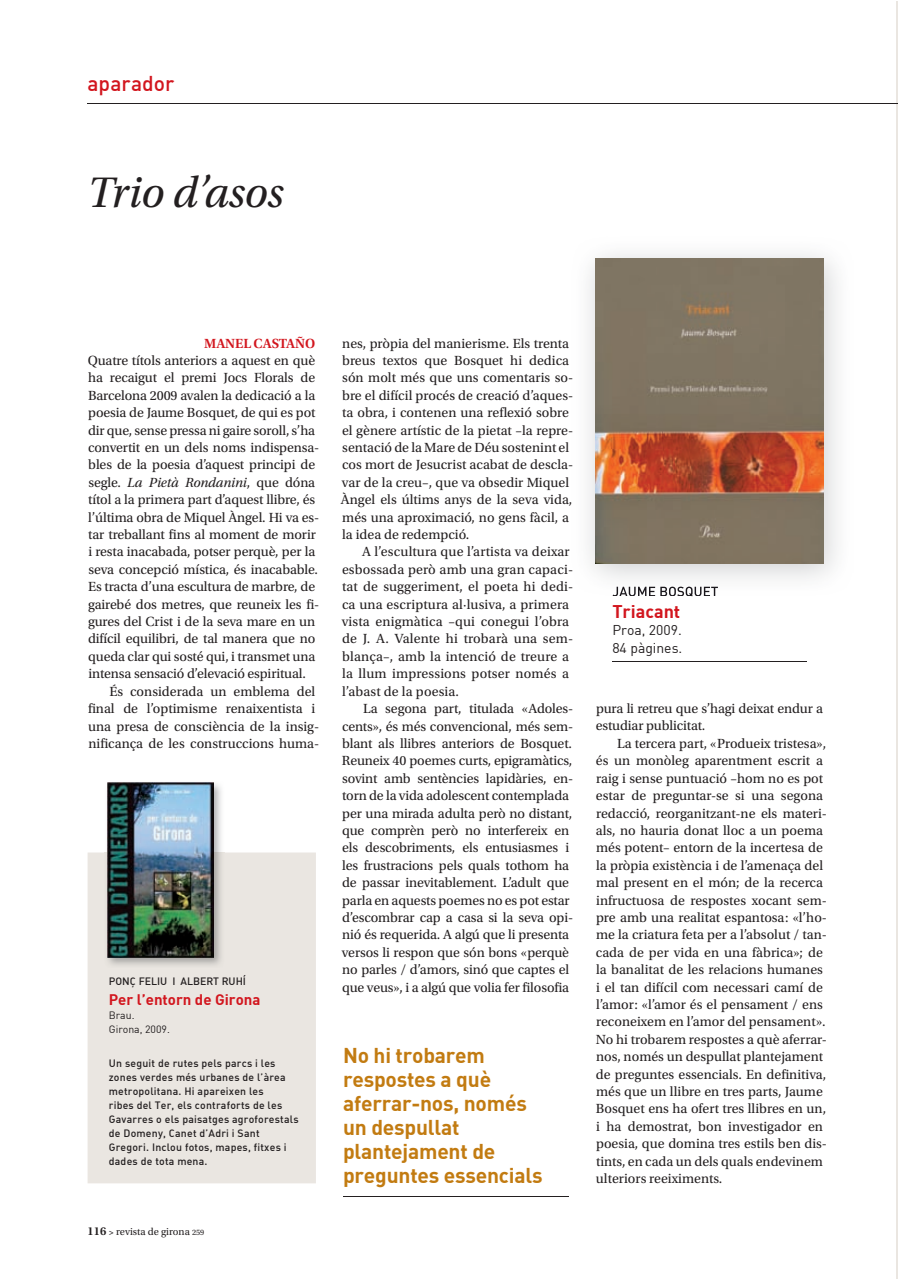
<style>
.page{position:relative;width:898px;height:1279px;background:#fff}
.page>*{position:absolute;margin:0;border:0;box-sizing:border-box;transform-origin:0 0}
.t1{font:italic 45px "Utopia Std";letter-spacing:-.01em;color:#231f20}
.t2{font:21px/24px "DIN Bold";letter-spacing:-.01em;color:#c27b11}
.t3{font:21px "DIN Medium Alternate";color:#d2161e}
.t4{font:18px "DIN Bold";color:#d2161e}
.t5{font:15px "DIN Bold";color:#d2161e}
.t6{font:13.95px/17.4px "Utopia Std";letter-spacing:-.005em;color:#231f20}
.t7{font:italic 13.95px "Utopia Std";letter-spacing:-.01em;color:#231f20}
.t8{font:13.95px/17.4px "DIN";color:#231f20}
.t9{font:600 13.95px "Utopia Std";letter-spacing:-.01em;color:#d2161e}
.t10{font:10.5px/14px "DIN Medium Alternate";letter-spacing:.02em;color:#231f20}
.t11{font:10.5px "Utopia Std";color:#231f20}
.t12{font:10.5px "DIN Medium Alternate";color:#231f20}
.t13{font:10.5px/14px "DIN";color:#231f20}
.s1{font-style:normal}
.s2{font-weight:600;font-size:12px}
.s3{font-weight:600;font-size:9px}
.s4{font-size:8.25px}
</style>
<div class="page">
<hr style="left:612px;top:661px;width:194px;height:1px;background:#231f20">
<img style="left:588px;top:254px;width:249px;height:335px">
<img style="left:612px;top:586px;width:105px;height:9px">
<img style="left:595px;top:259px;width:228px;height:304px">
<hr style="left:343px;top:1195px;width:225px;height:1px;background:#231f20">
<div style="left:88px;top:852px;width:228px;height:330px;background:#eae6e1"></div>
<img style="left:104px;top:782px;width:120px;height:185px">
<img style="left:108px;top:782px;width:105px;height:174px">
<hr style="left:895px;top:1px;width:2px;height:1277px;background:#eae6e1">
<hr style="left:88px;top:103px;width:809px;height:1px;background:#231f20">
<h2 class="t3" style="left:88px;top:70px;width:88px">aparador</h2>
<h1 class="t1" style="left:88px;top:168px;width:197px">Trio d’asos</h1>
<p class="t9" style="left:204px;top:335px;width:112px">MANEL CASTAÑO</p>
<p class="t6" style="left:88px;top:352px;width:229px">Quatre títols anteriors a aquest en què</p>
<p class="t6" style="left:88px;top:369px;width:228px">ha recaigut el premi Jocs Florals de</p>
<p class="t6" style="left:88px;top:386px;width:229px">Barcelona 2009 avalen la dedicació a la</p>
<p class="t6" style="left:88px;top:404px;width:228px">poesia de Jaume Bosquet, de qui es pot</p>
<p class="t6" style="left:88px;top:421px;width:228px">dir que, sense pressa ni gaire soroll, s’ha</p>
<p class="t6" style="left:88px;top:439px;width:233px">convertit en un dels noms indispensa-</p>
<p class="t6" style="left:88px;top:456px;width:228px">bles de la poesia d’aquest principi de</p>
<p class="t7" style="left:88px;top:474px;width:228px"><span class="s1">segle.</span> La Pietà Rondanini<span class="s1">, que dóna</span></p>
<p class="t6" style="left:88px;top:491px;width:228px">títol a la primera part d’aquest llibre, és</p>
<p class="t6" style="left:88px;top:508px;width:232px">l’última obra de Miquel Àngel. Hi va es-</p>
<p class="t6" style="left:88px;top:526px;width:229px">tar treballant fins al moment de morir</p>
<p class="t6" style="left:88px;top:543px;width:228px">i resta inacabada, potser perquè, per la</p>
<p class="t6" style="left:88px;top:560px;width:231px">seva concepció mística, és inacabable.</p>
<p class="t6" style="left:88px;top:578px;width:228px">Es tracta d’una escultura de marbre, de</p>
<p class="t6" style="left:88px;top:595px;width:233px">gairebé dos metres, que reuneix les fi-</p>
<p class="t6" style="left:88px;top:613px;width:229px">gures del Crist i de la seva mare en un</p>
<p class="t6" style="left:88px;top:630px;width:228px">difícil equilibri, de tal manera que no</p>
<p class="t6" style="left:88px;top:647px;width:229px">queda clar qui sosté qui, i transmet una</p>
<p class="t6" style="left:88px;top:665px;width:219px">intensa sensació d’elevació espiritual.</p>
<p class="t6" style="left:109px;top:682px;width:207px">És considerada un emblema del</p>
<p class="t6" style="left:88px;top:700px;width:229px">final de l’optimisme renaixentista i</p>
<p class="t6" style="left:88px;top:717px;width:232px">una presa de consciència de la insig-</p>
<p class="t6" style="left:88px;top:734px;width:232px">nificança de les construccions huma-</p>
<p class="t12" style="left:109px;top:974px;width:139px">PONÇ FELIU I ALBERT RUHÍ</p>
<p class="t5" style="left:109px;top:989px;width:153px">Per l’entorn de Girona</p>
<p class="t13" style="left:109px;top:1007px;width:63px">Brau.<br>Girona, 2009.</p>
<p class="t10" style="left:109px;top:1055px;width:191px">Un seguit de rutes pels parcs i les zones verdes més urbanes de l’àrea metropolitana. Hi apareixen les<br>ribes del Ter, els contraforts de les Gavarres o els paisatges agroforestals de Domeny, Canet d’Adri i Sant Gregori. Inclou fotos, mapes, fitxes i dades de tota mena.</p>
<p class="t11" style="left:88px;top:1225px;width:118px"><span class="s2">116</span> <span class="s3">&gt;</span> revista de girona <span class="s4">259</span></p>
<p class="t6" style="left:341px;top:334px;width:234px">nes, pròpia del manierisme. Els trenta breus textos que Bosquet hi dedica són molt més que uns comentaris so&shy;bre el difícil procés de creació d’aques&shy;ta obra, i contenen una reflexió sobre el gènere artístic de la pietat –la repre&shy;sentació de la Mare de Déu sostenint el cos mort de Jesucrist acabat de descla&shy;var de la creu–, que va obsedir Miquel Àngel els últims anys de la seva vida, més una aproximació, no gens fàcil, a la idea de redempció.</p>
<p class="t6" style="left:342px;top:543px;width:233px;text-indent:20px">A l’escultura que l’artista va deixar esbossada però amb una gran capaci&shy;tat de suggeriment, el poeta hi dedi&shy;ca una escriptura al·lusiva, a primera vista enigmàtica –qui conegui l’obra de J. A. Valente hi trobarà una sem&shy;blança–, amb la intenció de treure a la llum impressions potser només a l’abast de la poesia.</p>
<p class="t6" style="left:342px;top:700px;width:233px;text-indent:21px">La segona part, titulada «Adoles&shy;cents», és més convencional, més sem&shy;blant als llibres anteriors de Bosquet.<br>Reuneix 40 poemes curts, epigramàtics, sovint amb sentències lapidàries, en&shy;torn de la vida adolescent contemplada per una mirada adulta però no distant, que comprèn però no interfereix en els descobriments, els entusiasmes i les frustracions pels quals tothom ha de passar inevitablement. L’adult que parla en aquests poemes no es pot estar d’escombrar cap a casa si la seva opi&shy;nió és requerida. A algú que li presenta versos li respon que són bons «perquè no parles / d’amors, sinó que captes el que veus», i a algú que volia fer filosofia</p>
<p class="t6" style="left:595px;top:700px;width:229px">pura li retreu que s’hagi deixat endur a estudiar publicitat.</p>
<p class="t4" style="left:612px;top:599px;width:69px">Triacant</p>
<p class="t8" style="left:612px;top:621px;width:72px">Proa, 2009.<br>84 pàgines.</p>
<p class="t6" style="left:595px;top:734px;width:233px;text-indent:21px">La tercera part, «Produeix tristesa», és un monòleg aparentment escrit a raig i sense puntuació –hom no es pot estar de preguntar-se si una segona redacció, reorganitzant-ne els materi&shy;als, no hauria donat lloc a un poema més potent– entorn de la incertesa de la pròpia existència i de l’amenaça del mal present en el món; de la recerca infructuosa de respostes xocant sem&shy;pre amb una realitat espantosa: «l’ho&shy;me la criatura feta per a l’absolut / tan&shy;cada de per vida en una fàbrica»; de la banalitat de les relacions humanes i el tan difícil com necessari camí de l’amor: «l’amor és el pensament / ens reconeixem en l’amor del pensament».<br>No hi trobarem respostes a què aferrar&shy;nos, només un despullat plantejament de preguntes essencials. En definitiva, més que un llibre en tres parts, Jaume Bosquet ens ha ofert tres llibres en un, i ha demostrat, bon investigador en poesia, que domina tres estils ben dis&shy;tints, en cada un dels quals endevinem ulteriors reeiximents.</p>
<h2 class="t2" style="left:343px;top:1042px;width:201px">No hi trobarem respostes a què aferrar-nos, només un despullat plantejament de preguntes essencials</h2>
</div>
